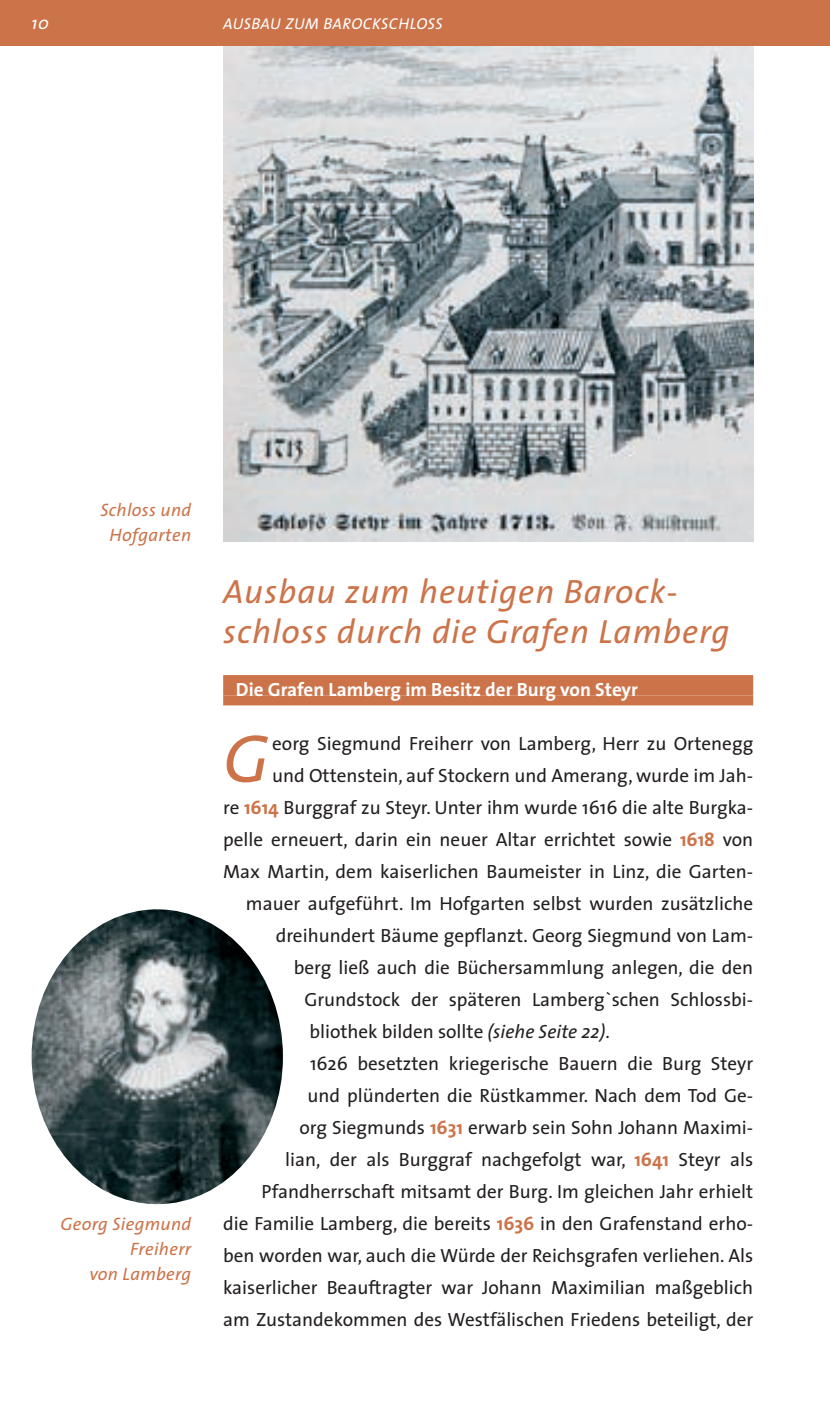
<style>
.page{position:relative;width:830px;height:1404px;background:#fff}
.page>*{position:absolute;margin:0;border:0;box-sizing:border-box;transform-origin:0 0}
.t1{font:italic 67.95px "The Sans";color:#cc7349}
.t2{font:italic 33.75px/40.5px "The Sans";letter-spacing:.03em;color:#cc7349}
.t3{font:19.12px "The Sans";color:#231f20}
.t4{font:700 19.12px "The Sans";color:#fff}
.t5{font:italic 18px/24.8px "The Sans";letter-spacing:.02em;color:#cc7349;text-align:center}
.t6{font:italic 18px "The Sans";color:#fff}
.t7{font:italic 15.75px "The Sans";letter-spacing:.03em;color:#fff}
.s1{font-weight:700;color:#cc7349}
.s2{font-style:italic}
</style>
<div class="page">
<img style="left:223px;top:46px;width:529px;height:495px">
<div style="left:0;top:0;width:829px;height:46px;background:#cc7349"></div>
<div style="left:223px;top:675px;width:529px;height:20px;background:#cc7349"></div>
<div style="left:223px;top:695px;width:529px;height:10px;background:#cc7349"></div>
<img style="left:32px;top:909px;width:251px;height:295px;border-radius:50%">
<p class="t6" style="left:32px;top:16px;width:19px">10</p>
<p class="t7" style="left:223px;top:17px;width:221px">AUSBAU ZUM BAROCKSCHLOSS</p>
<p class="t5" style="left:100px;top:499px;width:92px">Schloss und<br>Hofgarten</p>
<p class="t5" style="left:60px;top:1213px;width:132px;text-align:right">Georg Siegmund<br>Freiherr<br>von Lamberg</p>
<h2 class="t2" style="left:223px;top:574px;width:507px">Ausbau zum heutigen Barock&shy;schloss durch die Grafen Lamberg</h2>
<p class="t4" style="left:236px;top:682px;width:403px">Die Grafen Lamberg im Besitz der Burg von Steyr</p>
<h1 class="t1" style="left:223px;top:732px;width:47px">G</h1>
<p class="t3" style="left:272px;top:736px;width:482px">eorg Siegmund Freiherr von Lamberg, Herr zu Ortenegg</p>
<p class="t3" style="left:272px;top:768px;width:482px">und Ottenstein, auf Stockern und Amerang, wurde im Jah-</p>
<p class="t3" style="left:223px;top:800px;width:531px">re <span class="s1">1614</span> Burggraf zu Steyr. Unter ihm wurde 1616 die alte Burgka-</p>
<p class="t3" style="left:223px;top:832px;width:531px">pelle erneuert, darin ein neuer Altar errichtet sowie <span class="s1">1618</span> von</p>
<p class="t3" style="left:223px;top:864px;width:531px">Max Martin, dem kaiserlichen Baumeister in Linz, die Garten-</p>
<p class="t3" style="left:246px;top:896px;width:508px">mauer aufgeführt. Im Hofgarten selbst wurden zusätzliche</p>
<p class="t3" style="left:275px;top:928px;width:478px">dreihundert Bäume gepflanzt. Georg Siegmund von Lam-</p>
<p class="t3" style="left:293px;top:960px;width:460px">berg ließ auch die Büchersammlung anlegen, die den</p>
<p class="t3" style="left:304px;top:992px;width:450px">Grundstock der späteren Lamberg`schen Schlossbi-</p>
<p class="t3" style="left:309px;top:1024px;width:301px">bliothek bilden sollte <span class="s2">(siehe Seite 22)</span>.</p>
<p class="t3" style="left:310px;top:1056px;width:444px">1626 besetzten kriegerische Bauern die Burg Steyr</p>
<p class="t3" style="left:307px;top:1088px;width:447px">und plünderten die Rüstkammer. Nach dem Tod Ge-</p>
<p class="t3" style="left:299px;top:1120px;width:455px">org Siegmunds <span class="s1">1631</span> erwarb sein Sohn Johann Maximi-</p>
<p class="t3" style="left:285px;top:1152px;width:469px">lian, der als Burggraf nachgefolgt war, <span class="s1">1641</span> Steyr als</p>
<p class="t3" style="left:261px;top:1184px;width:493px">Pfandherrschaft mitsamt der Burg. Im gleichen Jahr erhielt</p>
<p class="t3" style="left:223px;top:1216px;width:531px">die Familie Lamberg, die bereits <span class="s1">1636</span> in den Grafenstand erho-</p>
<p class="t3" style="left:223px;top:1248px;width:531px">ben worden war, auch die Würde der Reichsgrafen verliehen. Als</p>
<p class="t3" style="left:223px;top:1280px;width:531px">kaiserlicher Beauftragter war Johann Maximilian maßgeblich</p>
<p class="t3" style="left:223px;top:1312px;width:531px">am Zustandekommen des Westfälischen Friedens beteiligt, der</p>
</div>
